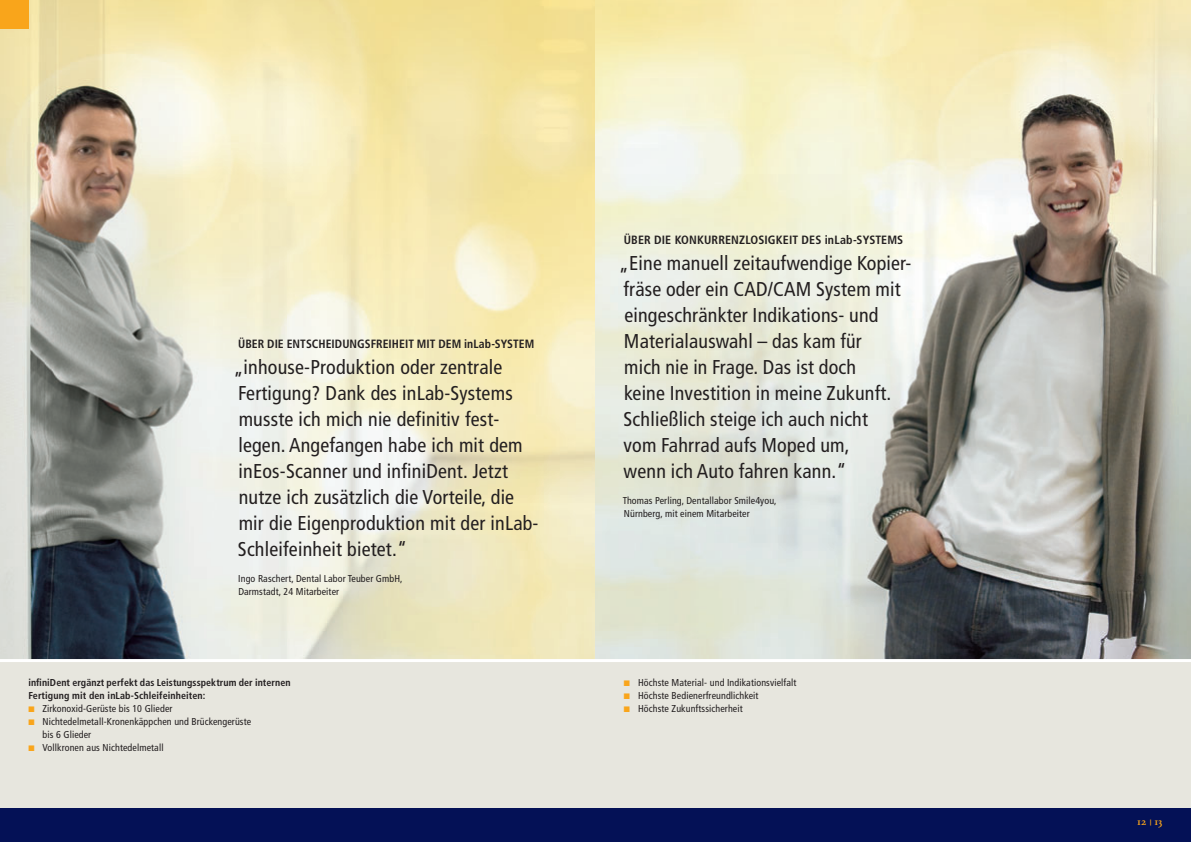
<style>
.page{position:relative;width:1191px;height:842px;background:#fff}
.page>*{position:absolute;margin:0;border:0;box-sizing:border-box;transform-origin:0 0}
.t1{font:condensed 20px/26px "Frutiger";letter-spacing:.01em;color:#231f20}
.t2{font:700 condensed 12px "Frutiger";letter-spacing:.005em;color:#231f20}
.t3{font:condensed 10px/13px "Frutiger";letter-spacing:.01em;color:#231f20}
.t4{font:700 condensed 10px/13px "Frutiger";letter-spacing:.01em;color:#231f20}
.t5{font:700 10px "Scala";color:#f9a51b}
.s1{color:#f9a51b}
.s2{font-size:6px}
</style>
<div class="page">
<div style="left:0;top:808px;width:595px;height:34px;background:#041156"></div>
<div style="left:595px;top:808px;width:596px;height:34px;background:#041156"></div>
<img style="left:0;top:0;width:595px;height:659px">
<div style="left:0;top:0;width:28px;height:28px;background:#f9a51b"></div>
<svg style="left:595px;top:0;width:596px;height:659px;background:#cccbb9"></svg>
<div style="left:0;top:660px;width:1191px;height:148px;background:#e7e6de"></div>
<hr style="left:0;top:659px;width:1191px;height:3px;background:#fff">
<p class="t2" style="left:238px;top:339px;width:298px">ÜBER DIE ENTSCHEIDUNGSFREIHEIT MIT DEM inLab-SYSTEM</p>
<p class="t1" style="left:233px;top:356px;width:307px">„inhouse-Produktion oder zentrale Fertigung? Dank des inLab-Systems musste ich mich nie definitiv fest&shy;legen. Angefangen habe ich mit dem inEos-Scanner und infiniDent. Jetzt nutze ich zusätzlich die Vorteile, die mir die Eigen produktion mit der inLab-Schleifeinheit bietet.“</p>
<p class="t3" style="left:238px;top:573px;width:166px">Ingo Raschert, Dental Labor Teuber GmbH,<br>Darmstadt, 24 Mitarbeiter</p>
<p class="t4" style="left:28px;top:677px;width:264px">infiniDent ergänzt perfekt das Leistungsspektrum der internen<br>Fertigung mit den inLab-Schleifeinheiten:</p>
<p class="t3" style="left:28px;top:703px;width:146px"><span class="s1">■</span> Zirkonoxid-Gerüste bis 10 Glieder</p>
<p class="t3" style="left:43px;top:716px;width:210px;text-indent:-14px"><span class="s1">■</span> Nichtedelmetall-Kronenkäppchen und Brückengerüste bis 6 Glieder</p>
<p class="t3" style="left:28px;top:742px;width:137px"><span class="s1">■</span> Vollkronen aus Nichtedelmetall</p>
<p class="t2" style="left:624px;top:235px;width:281px">ÜBER DIE KONKURRENZLOSIGKEIT DES inLab-SYSTEMS</p>
<p class="t1" style="left:619px;top:252px;width:294px">„Eine manuell zeitaufwendige Kopier&shy;fräse oder ein CAD/CAM System mit ein geschränkter Indikations- und<br>Material auswahl – das kam für<br>mich nie in Frage. Das ist doch<br>keine Investition in meine Zukunft.<br>Schließlich steige ich auch nicht<br>vom Fahrrad aufs Moped um,<br>wenn ich Auto fahren kann.“</p>
<p class="t3" style="left:623px;top:495px;width:155px">Thomas Perling, Dentallabor Smile4you,<br>Nürnberg, mit einem Mitarbeiter</p>
<p class="t3" style="left:624px;top:677px;width:174px"><span class="s1">■</span> Höchste Material- und Indikationsvielfalt</p>
<p class="t3" style="left:624px;top:690px;width:136px"><span class="s1">■</span> Höchste Bedienerfreundlichkeit</p>
<p class="t3" style="left:624px;top:703px;width:120px"><span class="s1">■</span> Höchste Zukunftssicherheit</p>
<p class="t5" style="left:1137px;top:818px;width:27px">12 <span class="s2">|</span> 13</p>
</div>
